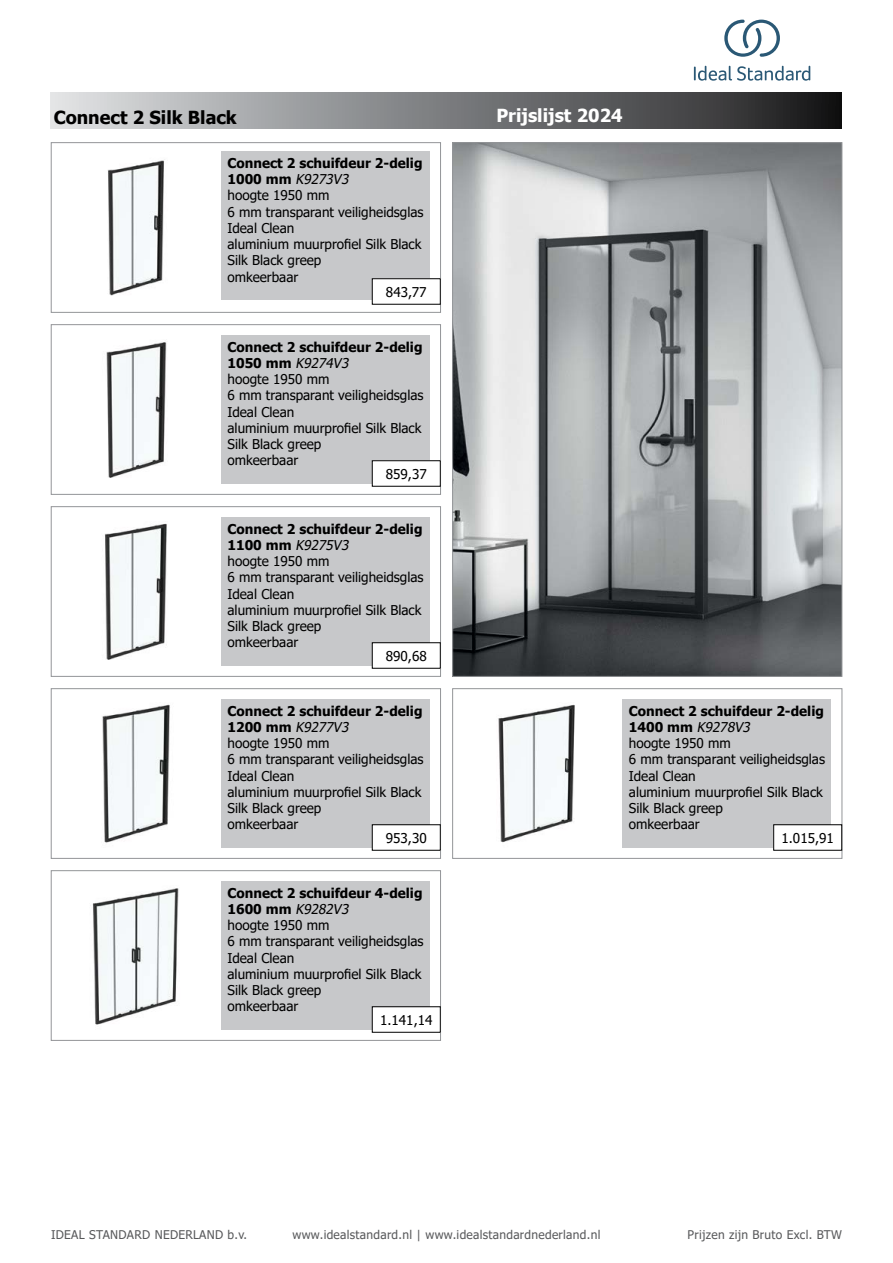
<style>
.page{position:relative;width:893px;height:1263px;background:#fff}
.page>*{position:absolute;margin:0;border:0;box-sizing:border-box;transform-origin:0 0}
.t1{font:700 18px "Tahoma";color:#000}
.t2{font:700 18px "Tahoma";color:#fff}
.t3{font:13.5px/16.2px "Tahoma";color:#000}
.t4{font:12px "Tahoma";letter-spacing:.025em;color:#58595b}
.s1{font-weight:700}
.s2{font-style:italic}
</style>
<div class="page">
<div style="left:51px;top:92px;width:791px;height:37px;background:linear-gradient(to right,#dee1e3,#1a1a1b)"></div>
<div style="left:51px;top:142px;width:390px;height:171px;border:1px solid #939598"></div>
<div style="left:51px;top:324px;width:390px;height:171px;border:1px solid #939598"></div>
<div style="left:51px;top:506px;width:390px;height:170px;border:1px solid #939598"></div>
<img style="left:105px;top:523px;width:62px;height:137px">
<div style="left:221px;top:517px;width:209px;height:149px;background:#c7c8ca"></div>
<img style="left:106px;top:342px;width:61px;height:136px">
<div style="left:221px;top:335px;width:209px;height:149px;background:#c7c8ca"></div>
<img style="left:107px;top:159px;width:58px;height:137px">
<div style="left:221px;top:151px;width:209px;height:149px;background:#c7c8ca"></div>
<div style="left:452px;top:688px;width:390px;height:170px;border:1px solid #939598"></div>
<img style="left:498px;top:704px;width:77px;height:139px">
<div style="left:622px;top:699px;width:209px;height:149px;background:#c7c8ca"></div>
<div style="left:51px;top:688px;width:390px;height:170px;border:1px solid #939598"></div>
<img style="left:102px;top:704px;width:68px;height:139px">
<div style="left:221px;top:699px;width:209px;height:149px;background:#c7c8ca"></div>
<div style="left:51px;top:870px;width:390px;height:170px;border:1px solid #939598"></div>
<img style="left:92px;top:888px;width:87px;height:137px">
<div style="left:221px;top:881px;width:209px;height:149px;background:#c7c8ca"></div>
<img style="left:454px;top:144px;width:386px;height:530px">
<div style="left:372px;top:279px;width:68px;height:25px;background:#fff"></div>
<div style="left:372px;top:643px;width:68px;height:25px;background:#fff"></div>
<div style="left:372px;top:642px;width:68px;height:26px;border:1px solid #000"></div>
<div style="left:372px;top:461px;width:68px;height:25px;background:#fff"></div>
<div style="left:372px;top:460px;width:68px;height:26px;border:1px solid #000"></div>
<div style="left:774px;top:825px;width:68px;height:25px;background:#fff"></div>
<div style="left:773px;top:824px;width:69px;height:26px;border:1px solid #000"></div>
<div style="left:372px;top:1007px;width:68px;height:25px;background:#fff"></div>
<div style="left:372px;top:1006px;width:68px;height:26px;border:1px solid #000"></div>
<div style="left:372px;top:825px;width:68px;height:25px;background:#fff"></div>
<div style="left:372px;top:824px;width:68px;height:26px;border:1px solid #000"></div>
<svg style="left:694px;top:66px;width:116px;height:15px"></svg>
<svg style="left:724px;top:20px;width:56px;height:37px"></svg>
<h1 class="t1" style="left:54px;top:105px;width:185px">Connect 2 Silk Black</h1>
<p class="t3" style="left:227px;top:156px;width:198px"><span class="s1">Connect 2 schuifdeur 2-delig<br>1 0 0 0 m m</span> <span class="s2">K9273V3<br></span>hoogte 1950 mm<br>6 mm transparant veiligheidsglas<br>Ideal Clean<br>aluminium muurprofiel Silk Black<br>Silk Black greep<br>omkeerbaar</p>
<p class="t3" style="left:386px;top:284px;width:42px">843,77</p>
<p class="t3" style="left:227px;top:340px;width:198px"><span class="s1">Connect 2 schuifdeur 2-delig<br>1 0 5 0 m m</span> <span class="s2">K9274V3<br></span>hoogte 1950 mm<br>6 mm transparant veiligheidsglas<br>Ideal Clean<br>aluminium muurprofiel Silk Black<br>Silk Black greep<br>omkeerbaar</p>
<p class="t3" style="left:386px;top:466px;width:42px">859,37</p>
<p class="t3" style="left:227px;top:521px;width:198px"><span class="s1">Connect 2 schuifdeur 2-delig<br>1 1 0 0 m m</span> <span class="s2">K9275V3<br></span>hoogte 1950 mm<br>6 mm transparant veiligheidsglas<br>Ideal Clean<br>aluminium muurprofiel Silk Black<br>Silk Black greep<br>omkeerbaar</p>
<p class="t3" style="left:386px;top:648px;width:42px">890,68</p>
<p class="t3" style="left:227px;top:703px;width:198px"><span class="s1">Connect 2 schuifdeur 2-delig<br>1 2 0 0 m m</span> <span class="s2">K9277V3<br></span>hoogte 1950 mm<br>6 mm transparant veiligheidsglas<br>Ideal Clean<br>aluminium muurprofiel Silk Black<br>Silk Black greep<br>omkeerbaar</p>
<p class="t3" style="left:386px;top:830px;width:42px">953,30</p>
<p class="t3" style="left:227px;top:885px;width:198px"><span class="s1">Connect 2 schuifdeur 4-delig<br>1 6 0 0 m m</span> <span class="s2">K9282V3<br></span>hoogte 1950 mm<br>6 mm transparant veiligheidsglas<br>Ideal Clean<br>aluminium muurprofiel Silk Black<br>Silk Black greep<br>omkeerbaar</p>
<p class="t3" style="left:380px;top:1012px;width:54px">1.141,14</p>
<h1 class="t2" style="left:496px;top:103px;width:128px">Prijslijst 2024</h1>
<p class="t3" style="left:629px;top:703px;width:198px"><span class="s1">Connect 2 schuifdeur 2-delig<br>1 4 0 0 m m</span> <span class="s2">K9278V3<br></span>hoogte 1950 mm<br>6 mm transparant veiligheidsglas<br>Ideal Clean<br>aluminium muurprofiel Silk Black<br>Silk Black greep<br>omkeerbaar</p>
<p class="t3" style="left:781px;top:830px;width:54px">1.015,91</p>
<p class="t4" style="left:51px;top:1227px;width:198px">IDEAL STANDARD NEDERLAND b.v.</p>
<p class="t4" style="left:292px;top:1227px;width:309px">www.idealstandard.nl | www.idealstandardnederland.nl</p>
<p class="t4" style="left:688px;top:1227px;width:156px">Prijzen zijn Bruto Excl. BTW</p>
</div>
